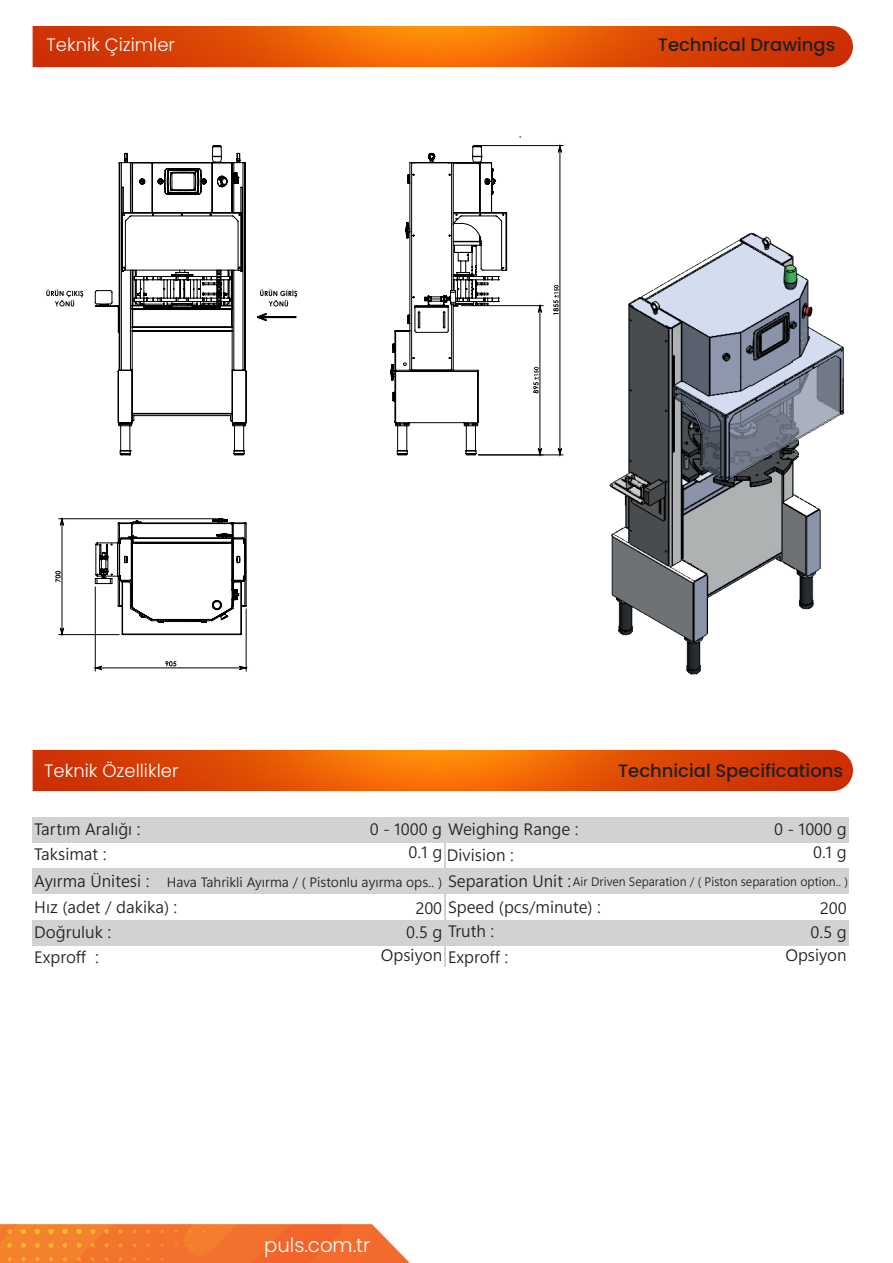
<style>
.page{position:relative;width:893px;height:1263px;background:#fff}
.page>*{position:absolute;margin:0;border:0;box-sizing:border-box;transform-origin:0 0}
.t1{font:300 19.65px "Poppins";color:#fff}
.t2{font:500 18px "Poppins";color:#231f20}
.t3{font:300 18px "Poppins";color:#fff}
.t4{font:16.5px/25.2px "Segoe UI Variable";color:#231f20}
.t5{font:13.5px "Segoe UI Variable";color:#231f20}
.t6{font:12.3px "Segoe UI Variable";color:#231f20}
</style>
<div class="page">
<div style="left:32px;top:817px;width:816px;height:26px;background:#d1d2d4"></div>
<div style="left:32px;top:868px;width:816px;height:26px;background:#d1d2d4"></div>
<div style="left:32px;top:920px;width:816px;height:26px;background:#d1d2d4"></div>
<img style="left:33px;top:26px;width:820px;height:41px">
<img style="left:33px;top:750px;width:820px;height:41px">
<hr style="left:444px;top:817px;width:2px;height:150px;background:#d1d2d4">
<img style="left:0;top:1224px;width:410px;height:39px">
<img style="left:609px;top:232px;width:235px;height:443px">
<svg style="left:55px;top:571px;width:4px;height:11px"></svg>
<svg style="left:46px;top:290px;width:13px;height:16px"></svg>
<svg style="left:260px;top:290px;width:38px;height:16px"></svg>
<hr style="left:95px;top:587px;width:1px;height:84px;background:#000001">
<hr style="left:246px;top:609px;width:1px;height:62px;background:#000001">
<hr style="left:478px;top:454px;width:85px;height:1px;background:#000001">
<hr style="left:480px;top:145px;width:83px;height:1px;background:#000001">
<hr style="left:461px;top:305px;width:82px;height:1px;background:#000001">
<hr style="left:59px;top:518px;width:157px;height:1px;background:#000001">
<hr style="left:59px;top:634px;width:60px;height:1px;background:#000001">
<svg style="left:93px;top:661px;width:155px;height:9px"></svg>
<svg style="left:553px;top:146px;width:9px;height:309px"></svg>
<svg style="left:60px;top:306px;width:482px;height:329px"></svg>
<svg style="left:94px;top:145px;width:153px;height:311px"></svg>
<svg style="left:390px;top:145px;width:118px;height:311px"></svg>
<svg style="left:94px;top:518px;width:153px;height:118px"></svg>
<p class="t3" style="left:47px;top:34px;width:130px">Teknik Çizimler</p>
<p class="t2" style="left:658px;top:34px;width:179px">Technical Drawings</p>
<p class="t3" style="left:44px;top:760px;width:136px">Teknik Özellikler</p>
<p class="t2" style="left:618px;top:760px;width:227px">Technicial Specifications</p>
<p class="t4" style="left:34px;top:816px;width:108px">Tartım Aralığı :</p>
<p class="t4" style="left:370px;top:816px;width:210px">0 - 1000 g Weighing Range :</p>
<p class="t5" style="left:167px;top:872px;width:277px">Hava Tahrikli Ayırma / ( Pistonlu ayırma ops.. )</p>
<p class="t4" style="left:774px;top:816px;width:74px">0 - 1000 g</p>
<p class="t6" style="left:573px;top:873px;width:277px">Air Driven Separation / ( Piston separation option.. )</p>
<p class="t4" style="left:409px;top:839px;width:35px">0.1 g</p>
<p class="t4" style="left:813px;top:839px;width:35px">0.1 g</p>
<p class="t4" style="left:34px;top:842px;width:74px">Taksimat :</p>
<p class="t4" style="left:447px;top:842px;width:69px">Division :</p>
<p class="t4" style="left:34px;top:868px;width:145px">Ayırma Ünitesi :<br>Hız (adet / dakika) :<br>Doğruluk :<br>Exproff :</p>
<p class="t4" style="left:448px;top:868px;width:155px;line-height:26px">Separation Unit :<br>Speed (pcs/minute) :</p>
<p class="t4" style="left:448px;top:944px;width:62px">Exproff :</p>
<p class="t4" style="left:415px;top:895px;width:28px">200</p>
<p class="t4" style="left:381px;top:942px;width:63px">Opsiyon</p>
<p class="t4" style="left:820px;top:895px;width:28px">200</p>
<p class="t4" style="left:785px;top:942px;width:63px">Opsiyon</p>
<p class="t4" style="left:406px;top:918px;width:90px">0.5 g Truth :</p>
<p class="t4" style="left:810px;top:919px;width:38px">0.5 g</p>
<p class="t1" style="left:264px;top:1234px;width:108px">puls.com.tr</p>
</div>
